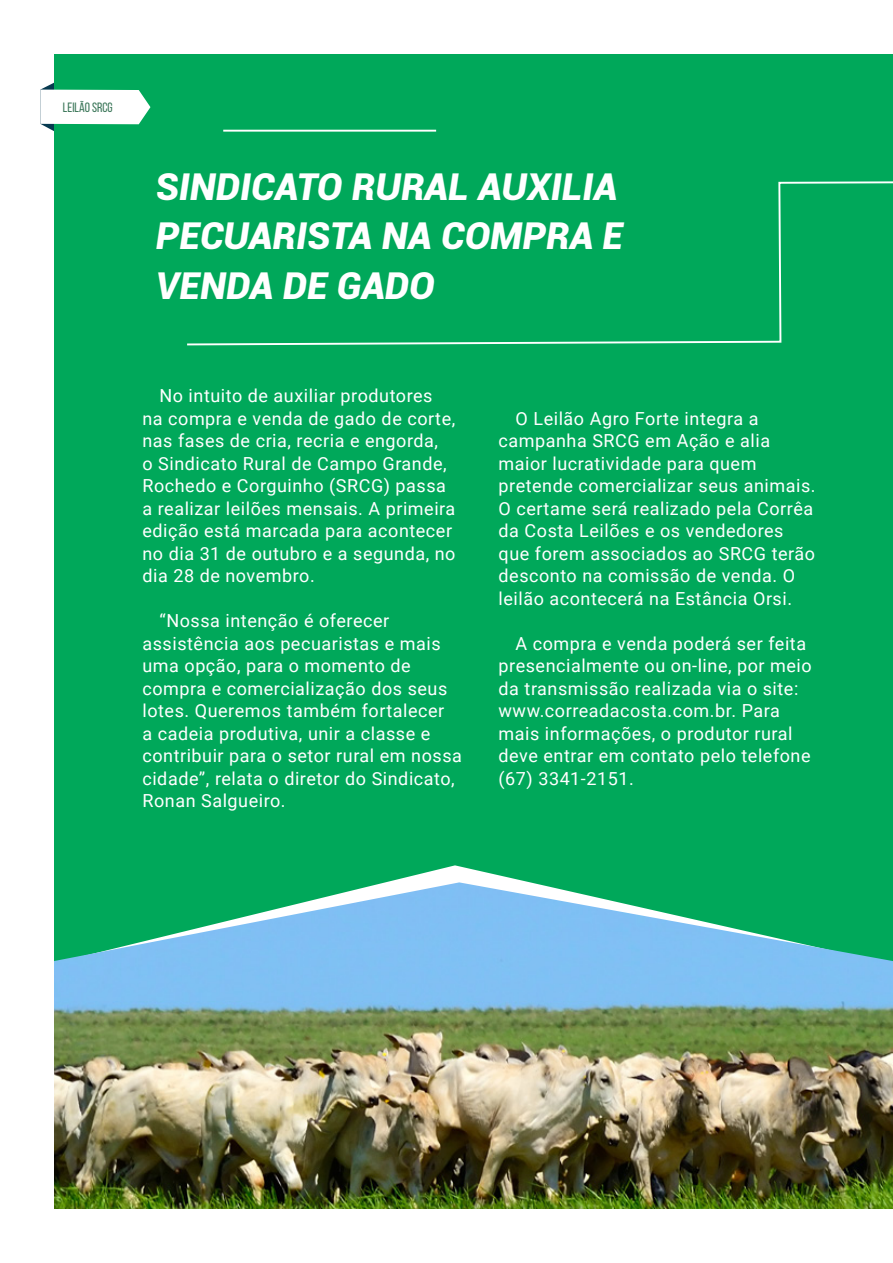
<style>
.page{position:relative;width:893px;height:1263px;background:#fff}
.page>*{position:absolute;margin:0;border:0;box-sizing:border-box;transform-origin:0 0}
.t1{font:italic 900 37.05px/49.3px "Roboto";color:#fff}
.t2{font:18px/22.5px "Roboto";letter-spacing:.03em;color:#fff}
.t3{font:13.5px "Bebas Neue";color:#397557}
</style>
<div class="page">
<div style="left:54px;top:54px;width:839px;height:1155px;background:#00a85a"></div>
<svg style="left:187px;top:181px;width:706px;height:165px"></svg>
<hr style="left:223px;top:130px;width:213px;height:2px;background:#fff">
<svg style="left:40px;top:82px;width:110px;height:49px"></svg>
<svg style="left:387px;top:865px;width:141px;height:17px"></svg>
<img style="left:54px;top:882px;width:839px;height:327px">
<p class="t3" style="left:63px;top:100px;width:51px">leilÃo SRCG</p>
<h1 class="t1" style="left:156px;top:161px;width:469px">SINDICATO RURAL AUXILIA<br>PECUARISTA NA COMPRA E<br>VENDA DE GADO</h1>
<p class="t2" style="left:142px;top:384px;width:315px;text-indent:17px">No intuito de auxiliar produtores na compra e venda de gado de corte, nas fases de cria, recria e engorda,<br>o Sindicato Rural de Campo Grande,<br>Rochedo e Corguinho (SRCG) passa a realizar leilões mensais. A primeira edição está marcada para acontecer no dia 31 de outubro e a segunda, no dia 28 de novembro.</p>
<p class="t2" style="left:142px;top:609px;width:321px;text-indent:17px">“Nossa intenção é oferecer assistência aos pecuaristas e mais uma opção, para o momento de compra e comercialização dos seus lotes. Queremos também fortalecer<br>a cadeia produtiva, unir a classe e contribuir para o setor rural em nossa cidade”, relata o diretor do Sindicato,<br>Ronan Salgueiro.</p>
<p class="t2" style="left:499px;top:406px;width:319px;text-indent:17px">O Leilão Agro Forte integra a campanha SRCG em Ação e alia maior lucratividade para quem pretende comercializar seus animais.<br>O certame será realizado pela Corrêa da Costa Leilões e os vendedores que forem associados ao SRCG terão desconto na comissão de venda. O leilão acontecerá na Estância Orsi.</p>
<p class="t2" style="left:499px;top:631px;width:315px;text-indent:17px">A compra e venda poderá ser feita presencialmente ou on-line, por meio da transmissão realizada via o site: www.correadacosta.com.br. Para mais informações, o produtor rural deve entrar em contato pelo telefone (67) 3341-2151.</p>
</div>
